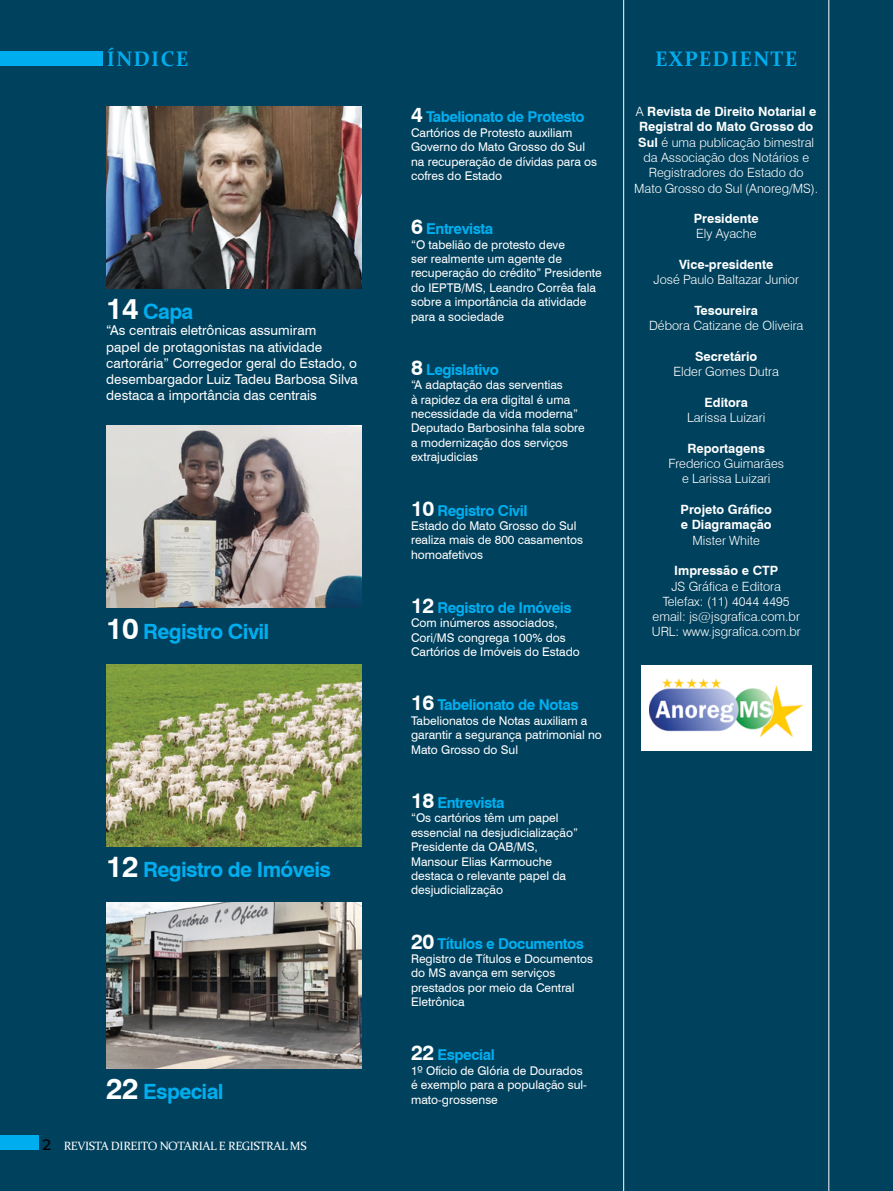
<style>
.page{position:relative;width:893px;height:1191px;background:#00415d}
.page>*{position:absolute;margin:0;border:0;box-sizing:border-box;transform-origin:0 0}
.t1{font:700 21px "Swiss 721 BT";letter-spacing:-.03em;color:#00aeef}
.t2{font:700 21px "Constantia";letter-spacing:.055em;color:#00aeef}
.t3{font:700 15px "Swiss 721 BT";letter-spacing:-.03em;color:#00aeef}
.t4{font:13.5px/16.2px "Swiss 721 BT";color:#fff}
.t5{font:300 12.75px/15.3px "Swiss 721 BT";color:#fff;text-align:center}
.t6{font:700 12.75px/15.3px "Swiss 721 BT";color:#fff}
.t7{font:12px/14.4px "Swiss 721 BT";color:#fff}
.t8{font:12px "Constantia";letter-spacing:-.03em;color:#fff}
.s1{font-size:29.4px;color:#fff}
.s2{font-family:"Montserrat";font-weight:500;font-size:15px;color:#000}
.s3{font-size:21px;color:#fff}
.s4{font-weight:700}
</style>
<div class="page">
<hr style="left:623px;top:0;width:1px;height:1191px;background:#fff">
<hr style="left:828px;top:0;width:1px;height:1191px;background:#fff">
<div style="left:0;top:1135px;width:38px;height:15px;background:#00aeef"></div>
<div style="left:0;top:51px;width:102px;height:15px;background:#00aeef"></div>
<img style="left:106px;top:902px;width:255px;height:166px">
<div style="left:641px;top:665px;width:170px;height:85px;background:#fff"></div>
<img style="left:650px;top:679px;width:153px;height:57px">
<img style="left:106px;top:426px;width:255px;height:181px">
<img style="left:106px;top:664px;width:255px;height:182px">
<img style="left:106px;top:106px;width:255px;height:182px">
<h1 class="t2" style="left:107px;top:44px;width:83px">ÍNDICE</h1>
<h1 class="t2" style="left:655px;top:44px;width:144px">EXPEDIENTE</h1>
<h1 class="t1" style="left:106px;top:299px;width:89px"><span class="s1">14</span> Capa</h1>
<p class="t4" style="left:106px;top:322px;width:253px">“As centrais eletrônicas assumiram<br>papel de protagonistas na atividade cartorária” Corregedor geral do Estado, o desembargador Luiz Tadeu Barbosa Silva destaca a importância das centrais</p>
<h1 class="t1" style="left:106px;top:618px;width:165px"><span class="s1">10</span> Registro Civil</h1>
<h1 class="t1" style="left:106px;top:856px;width:226px"><span class="s1">12</span> Registro de Imóveis</h1>
<h1 class="t1" style="left:106px;top:1078px;width:119px"><span class="s1">22</span> Especial</h1>
<p class="t8" style="left:43px;top:1138px;width:266px"><span class="s2">2</span> REVISTA DIREITO NOTARIAL E REGISTRAL MS</p>
<p class="t3" style="left:411px;top:108px;width:175px"><span class="s3">4</span> Tabelionato de Protesto</p>
<p class="t7" style="left:411px;top:125px;width:188px">Cartórios de Protesto auxiliam<br>Governo do Mato Grosso do Sul na recuperação de dívidas para os cofres do Estado</p>
<p class="t3" style="left:411px;top:220px;width:84px"><span class="s3">6</span> Entrevista</p>
<p class="t7" style="left:411px;top:237px;width:192px">“O tabelião de protesto deve<br>ser realmente um agente de recuperação do crédito” Presidente do IEPTB/MS, Leandro Corrêa fala sobre a importância da atividade para a sociedade</p>
<p class="t3" style="left:411px;top:360px;width:89px"><span class="s3">8</span> Legislativo</p>
<p class="t7" style="left:411px;top:377px;width:175px">“A adaptação das serventias<br>à rapidez da era digital é uma necessidade da vida moderna”<br>Deputado Barbosinha fala sobre a modernização dos serviços extrajudicias</p>
<p class="t3" style="left:411px;top:501px;width:118px"><span class="s3">10</span> Registro Civil</p>
<p class="t7" style="left:411px;top:518px;width:174px">Estado do Mato Grosso do Sul realiza mais de 800 casamentos homoafetivos</p>
<p class="t3" style="left:411px;top:598px;width:162px"><span class="s3">12</span> Registro de Imóveis</p>
<p class="t7" style="left:411px;top:615px;width:170px">Com inúmeros associados,<br>Cori/MS congrega 100% dos<br>Cartórios de Imóveis do Estado</p>
<p class="t3" style="left:411px;top:696px;width:169px"><span class="s3">16</span> Tabelionato de Notas</p>
<p class="t7" style="left:411px;top:713px;width:192px">Tabelionatos de Notas auxiliam a garantir a segurança patrimonial no<br>Mato Grosso do Sul</p>
<p class="t3" style="left:411px;top:793px;width:95px"><span class="s3">18</span> Entrevista</p>
<p class="t7" style="left:411px;top:810px;width:168px">“Os cartórios têm um papel essencial na desjudicialização”<br>Presidente da OAB/MS,<br>Mansour Elias Karmouche destaca o relevante papel da desjudicialização</p>
<p class="t3" style="left:411px;top:934px;width:175px"><span class="s3">20</span> Títulos e Documentos</p>
<p class="t7" style="left:411px;top:951px;width:183px">Registro de Títulos e Documentos do MS avança em serviços prestados por meio da Central<br>Eletrônica</p>
<p class="t3" style="left:411px;top:1046px;width:85px"><span class="s3">22</span> Especial</p>
<p class="t7" style="left:411px;top:1063px;width:177px">1º Ofício de Glória de Dourados é exemplo para a população sul&shy;mato-grossense</p>
<p class="t5" style="left:634px;top:104px;width:186px">A <span class="s4">Revista de Direito Notarial e<br>Registral do Mato Grosso do<br>Sul</span> é uma publicação bimestral da Associação dos Notários e<br>Registradores do Estado do<br>Mato Grosso do Sul (Anoreg/MS).</p>
<p class="t6" style="left:694px;top:211px;width:67px">Presidente</p>
<p class="t5" style="left:696px;top:226px;width:62px">Ely Ayache</p>
<p class="t6" style="left:679px;top:257px;width:96px">Vice-presidente</p>
<p class="t5" style="left:653px;top:272px;width:147px">José Paulo Baltazar Junior</p>
<p class="t6" style="left:695px;top:303px;width:65px">Tesoureira</p>
<p class="t5" style="left:649px;top:318px;width:156px">Débora Catizane de Oliveira</p>
<p class="t6" style="left:695px;top:349px;width:64px">Secretário</p>
<p class="t5" style="left:673px;top:364px;width:107px">Elder Gomes Dutra</p>
<p class="t6" style="left:704px;top:394px;width:45px">Editora</p>
<p class="t5" style="left:687px;top:410px;width:80px">Larissa Luizari</p>
<p class="t6" style="left:687px;top:440px;width:79px">Reportagens</p>
<p class="t5" style="left:668px;top:456px;width:117px">Frederico Guimarães e Larissa Luizari</p>
<p class="t6" style="left:680px;top:502px;width:93px">Projeto Gráfico e Diagramação</p>
<p class="t5" style="left:692px;top:532px;width:69px">Mister White</p>
<p class="t6" style="left:674px;top:563px;width:105px">Impressão e CTP</p>
<p class="t5" style="left:652px;top:578px;width:150px">JS Gráfica e Editora<br>Telefax: (11) 4044 4495 email: js@jsgrafica.com.br<br>URL: www.jsgrafica.com.br</p>
</div>
